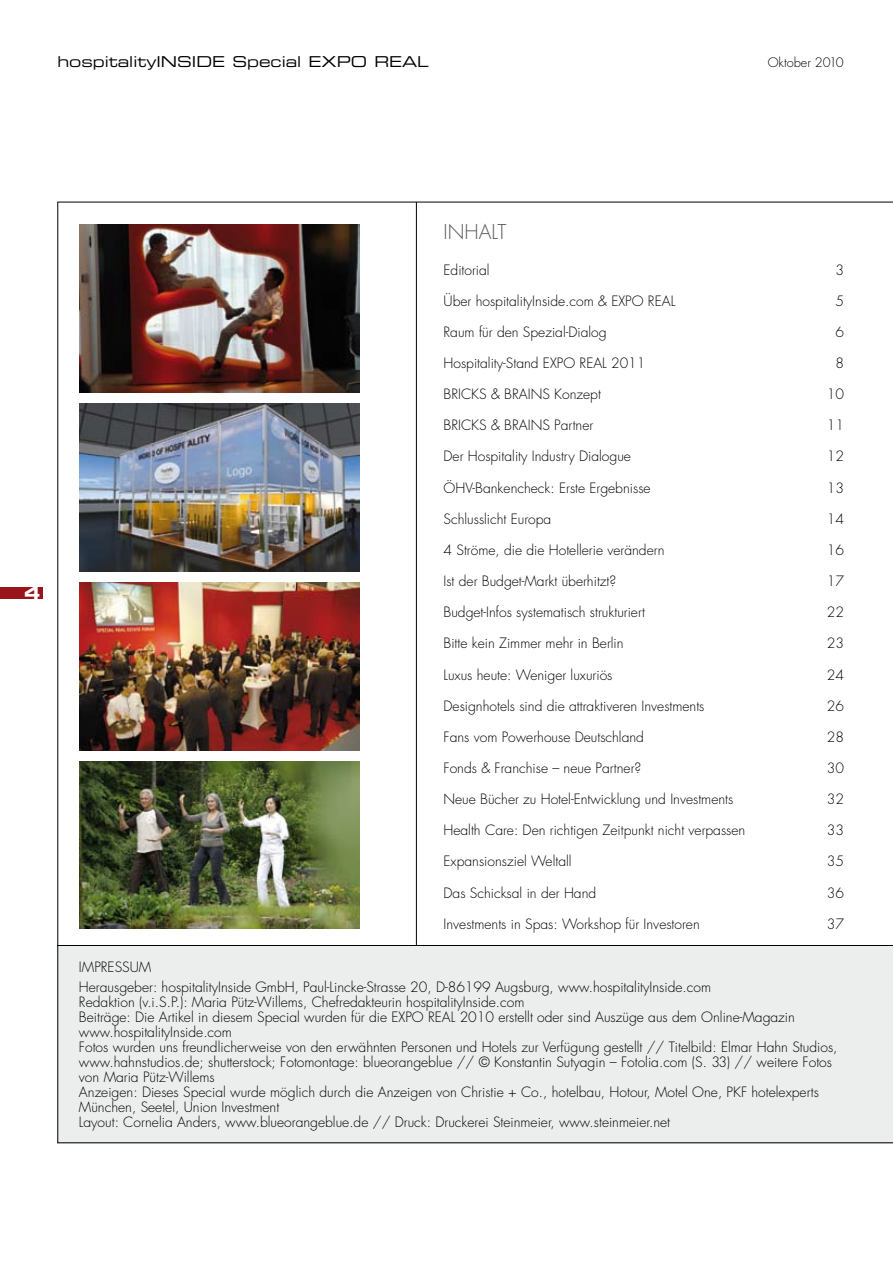
<style>
.page{position:relative;width:893px;height:1263px;background:#fff}
.page>*{position:absolute;margin:0;border:0;box-sizing:border-box;transform-origin:0 0}
.t1{font:300 19.8px "Futura";color:#58585a}
.t2{font:16.5px "Eurostile Bold Extended Two";color:#fff}
.t3{font:15px "Eurostile Extended Two";color:#000}
.t4{font:300 13.8px/15px "Futura";color:#000}
.t5{font:300 12.75px "Futura";color:#000}
</style>
<div class="page">
<div style="left:0;top:587px;width:43px;height:11px;background:#9a141b"></div>
<div style="left:57px;top:945px;width:836px;height:198px;background:#eceded"></div>
<hr style="left:57px;top:202px;width:836px;height:1px;background:#000">
<hr style="left:57px;top:1142px;width:836px;height:1px;background:#000">
<hr style="left:57px;top:945px;width:836px;height:1px;background:#000">
<hr style="left:57px;top:202px;width:1px;height:941px;background:#000">
<hr style="left:416px;top:202px;width:1px;height:743px;background:#000">
<img style="left:80px;top:224px;width:279px;height:168px">
<img style="left:80px;top:403px;width:279px;height:168px">
<img style="left:80px;top:582px;width:279px;height:168px">
<img style="left:80px;top:762px;width:279px;height:166px">
<p class="t3" style="left:57px;top:52px;width:373px">hospitalityINSIDE Special EXPO REAL</p>
<p class="t5" style="left:768px;top:55px;width:77px">Oktober 2010</p>
<p class="t2" style="left:24px;top:581px;width:18px">4</p>
<p class="t1" style="left:444px;top:220px;width:64px">INHALT</p>
<p class="t4" style="left:444px;top:262px;width:48px">Editorial</p>
<p class="t4" style="left:835px;top:262px;width:10px">3</p>
<p class="t4" style="left:444px;top:294px;width:233px">Über hospitalityInside.com &amp; EXPO REAL</p>
<p class="t4" style="left:835px;top:294px;width:10px">5</p>
<p class="t4" style="left:444px;top:325px;width:165px">Raum für den Spezial-Dialog</p>
<p class="t4" style="left:835px;top:325px;width:10px">6</p>
<p class="t4" style="left:444px;top:356px;width:203px">Hospitality-Stand EXPO REAL 2011</p>
<p class="t4" style="left:835px;top:356px;width:10px">8</p>
<p class="t4" style="left:444px;top:387px;width:159px">BRICKS &amp; BRAINS Konzept</p>
<p class="t4" style="left:827px;top:387px;width:19px">10</p>
<p class="t4" style="left:444px;top:418px;width:151px">BRICKS &amp; BRAINS Partner</p>
<p class="t4" style="left:827px;top:418px;width:19px">11</p>
<p class="t4" style="left:444px;top:449px;width:189px">Der Hospitality Industry Dialogue</p>
<p class="t4" style="left:827px;top:449px;width:19px">12</p>
<p class="t4" style="left:444px;top:480px;width:209px">ÖHV-Bankencheck: Erste Ergebnisse</p>
<p class="t4" style="left:827px;top:480px;width:19px">13</p>
<p class="t4" style="left:444px;top:512px;width:109px">Schlusslicht Europa</p>
<p class="t4" style="left:827px;top:512px;width:19px">14</p>
<p class="t4" style="left:444px;top:543px;width:223px">4 Ströme, die die Hotellerie verändern</p>
<p class="t4" style="left:827px;top:543px;width:19px">16</p>
<p class="t4" style="left:444px;top:574px;width:174px">Ist der Budget-Markt überhitzt?</p>
<p class="t4" style="left:827px;top:574px;width:19px">17</p>
<p class="t4" style="left:444px;top:605px;width:203px">Budget-Infos systematisch strukturiert</p>
<p class="t4" style="left:827px;top:605px;width:19px">22</p>
<p class="t4" style="left:444px;top:636px;width:182px">Bitte kein Zimmer mehr in Berlin</p>
<p class="t4" style="left:827px;top:636px;width:19px">23</p>
<p class="t4" style="left:444px;top:667px;width:170px">Luxus heute: Weniger luxuriös</p>
<p class="t4" style="left:827px;top:667px;width:19px">24</p>
<p class="t4" style="left:444px;top:698px;width:262px">Designhotels sind die attraktiveren Investments</p>
<p class="t4" style="left:827px;top:698px;width:19px">26</p>
<p class="t4" style="left:444px;top:730px;width:202px">Fans vom Powerhouse Deutschland</p>
<p class="t4" style="left:827px;top:730px;width:19px">28</p>
<p class="t4" style="left:444px;top:761px;width:199px">Fonds &amp; Franchise – neue Partner?</p>
<p class="t4" style="left:827px;top:761px;width:19px">30</p>
<p class="t4" style="left:444px;top:792px;width:291px">Neue Bücher zu Hotel-Entwicklung und Investments</p>
<p class="t4" style="left:827px;top:792px;width:19px">32</p>
<p class="t4" style="left:444px;top:823px;width:303px">Health Care: Den richtigen Zeitpunkt nicht verpassen</p>
<p class="t4" style="left:827px;top:823px;width:19px">33</p>
<p class="t4" style="left:444px;top:854px;width:130px">Expansionsziel Weltall</p>
<p class="t4" style="left:827px;top:854px;width:19px">35</p>
<p class="t4" style="left:444px;top:885px;width:154px">Das Schicksal in der Hand</p>
<p class="t4" style="left:827px;top:885px;width:19px">36</p>
<p class="t4" style="left:444px;top:917px;width:258px">Investments in Spas: Workshop für Investoren</p>
<p class="t4" style="left:827px;top:917px;width:19px">37</p>
<p class="t4" style="left:79px;top:958px;width:634px;line-height:19.2px">IMPRESSUM<br>Herausgeber: hospitalityInside GmbH, Paul-Lincke-Strasse 20, D-86199 Augsburg, www.hospitalityInside.com</p>
<p class="t4" style="left:79px;top:994px;width:760px">Redaktion (v.i.S.P.): Maria Pütz-Willems, Chefredakteurin hospitalityInside.com<br>Beiträge: Die Artikel in diesem Special wurden für die EXPO REAL 2010 erstellt oder sind Auszüge aus dem Online-Magazin www.hospitalityInside.com<br>Fotos wurden uns freundlicherweise von den erwähnten Personen und Hotels zur Verfügung gestellt // Titelbild: Elmar Hahn Studios, www.hahnstudios.de; shutterstock; Fotomontage: blueorangeblue // © Konstantin Sutyagin – Fotolia.com (S. 33) // weitere Fotos von Maria Pütz-Willems<br>Anzeigen: Dieses Special wurde möglich durch die Anzeigen von Christie + Co., hotelbau, Hotour, Motel One, PKF hotelexperts München, Seetel, Union Investment<br>Layout: Cornelia Anders, www.blueorangeblue.de // Druck: Druckerei Steinmeier, www.steinmeier.net</p>
</div>
